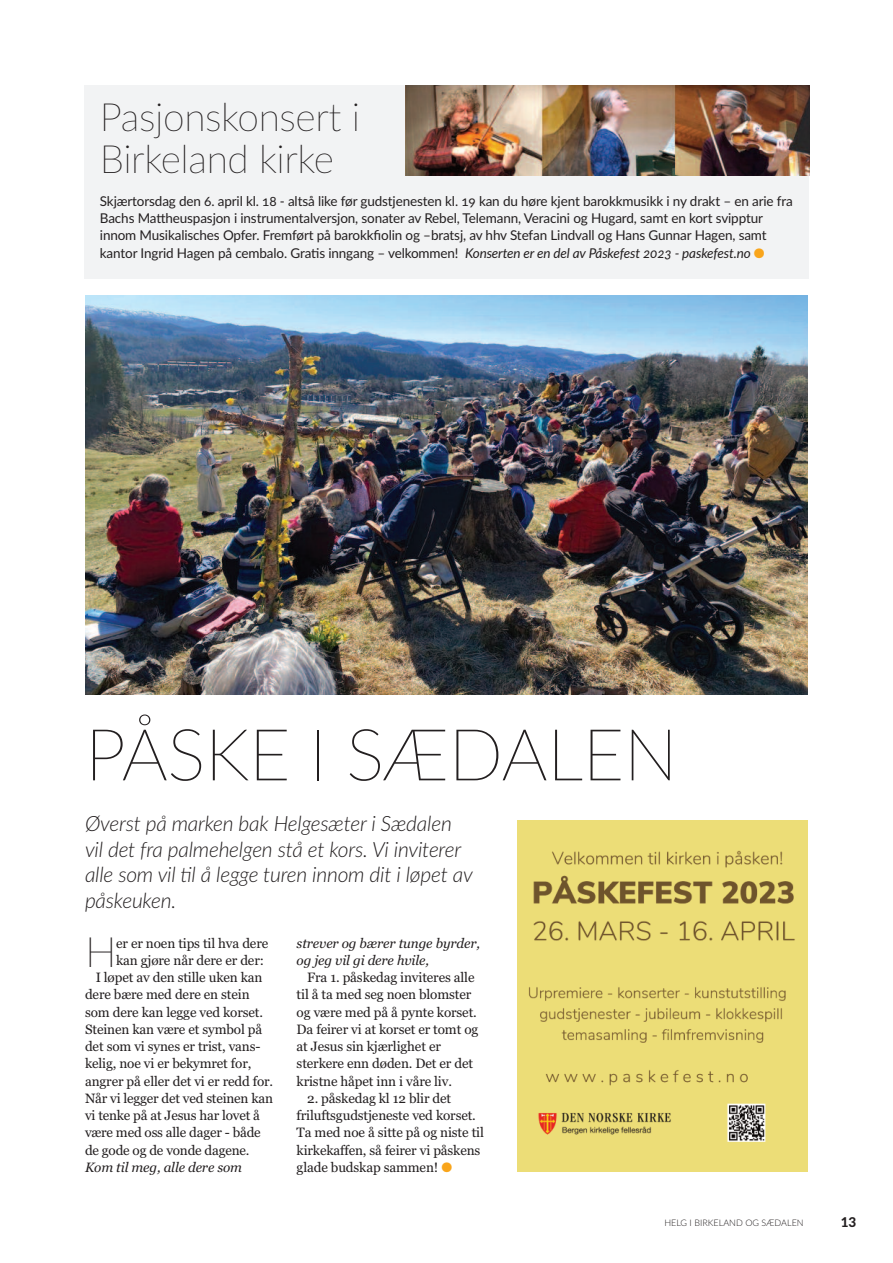
<style>
.page{position:relative;width:893px;height:1263px;background:#fff}
.page>*{position:absolute;margin:0;border:0;box-sizing:border-box;transform-origin:0 0}
.t1{font:100 72px "Lato";letter-spacing:-.01em;color:#231f20}
.t2{font:100 42px "Lato";color:#231f20}
.t3{font:100 39px/42px "Lato";letter-spacing:-.01em;color:#231f20}
.t4{font:italic 300 21px/25.5px "Lato";letter-spacing:-.01em;color:#231f20}
.t5{font:13.5px/17.2px "Georgia";letter-spacing:-.01em;color:#231f20}
.t6{font:13.5px/17.2px "Lato";letter-spacing:-.01em;color:#231f20}
.t7{font:italic 13.5px/17.2px "Georgia";letter-spacing:-.01em;color:#231f20}
.t8{font:800 13.5px "Lato";color:#231f20}
.t9{font:300 9px "Lato";color:#231f20}
.s1{font-style:italic}
.s2{color:#f9a51b}
</style>
<div class="page">
<img style="left:85px;top:296px;width:723px;height:398px">
<div style="left:85px;top:85px;width:724px;height:194px;background:#f2f3f4"></div>
<img style="left:405px;top:85px;width:404px;height:91px">
<img style="left:518px;top:821px;width:290px;height:351px">
<h3 class="t3" style="left:100px;top:97px;width:262px">Pasjonskonsert i<br>Birkeland kirke</h3>
<p class="t6" style="left:100px;top:193px;width:694px">Skjærtorsdag den 6. april kl. 18 - altså like før gudstjenesten kl. 19 kan du høre kjent barokkmusikk i ny drakt – en arie fra Bachs Mattheuspasjon i instrumentalversjon, sonater av Rebel, Telemann, Veracini og Hugard, samt en kort svipptur innom Musikalisches Opfer. Fremført på barokkfiolin og –bratsj, av hhv Stefan Lindvall og Hans Gunnar Hagen, samt kantor Ingrid Hagen på cembalo. Gratis inngang – velkommen! <span class="s1">Konserten er en del av Påskefest 2023 - paskefest.no</span> <span class="s2">●</span></p>
<h1 class="t1" style="left:85px;top:713px;width:594px">PÅSKE I SÆDALEN</h1>
<h3 class="t4" style="left:85px;top:811px;width:389px">Øverst på marken bak Helgesæter i Sædalen vil det fra palmehelgen stå et kors. Vi inviterer alle som vil til å legge turen innom dit i løpet av påskeuken.</h3>
<h2 class="t2" style="left:85px;top:928px;width:33px">H</h2>
<p class="t5" style="left:116px;top:934px;width:154px">er er noen tips til hva dere</p>
<p class="t5" style="left:116px;top:952px;width:149px">kan gjøre når dere er der:</p>
<p class="t5" style="left:96px;top:969px;width:168px">I løpet av den stille uken kan</p>
<p class="t5" style="left:85px;top:986px;width:166px">dere bære med dere en stein</p>
<p class="t5" style="left:85px;top:1003px;width:180px">som dere kan legge ved korset.</p>
<p class="t5" style="left:85px;top:1021px;width:179px">Steinen kan være et symbol på</p>
<p class="t5" style="left:85px;top:1038px;width:177px">det som vi synes er trist, vans-</p>
<p class="t5" style="left:85px;top:1055px;width:168px">kelig, noe vi er bekymret for,</p>
<p class="t5" style="left:85px;top:1072px;width:190px">angrer på eller det vi er redd for.</p>
<p class="t5" style="left:85px;top:1090px;width:189px">Når vi legger det ved steinen kan</p>
<p class="t5" style="left:85px;top:1107px;width:177px">vi tenke på at Jesus har lovet å</p>
<p class="t5" style="left:85px;top:1124px;width:177px">være med oss alle dager - både</p>
<p class="t5" style="left:85px;top:1141px;width:166px">de gode og de vonde dagene.</p>
<p class="t7" style="left:85px;top:1159px;width:159px">Kom til meg, alle dere som</p>
<p class="t7" style="left:297px;top:934px;width:185px">strever og bærer tunge byrder, og jeg vil gi dere hvile,</p>
<p class="t5" style="left:297px;top:969px;width:183px;text-indent:11px">Fra 1. påskedag inviteres alle til å ta med seg noen blomster og være med på å pynte korset.<br>Da feirer vi at korset er tomt og at Jesus sin kjærlighet er sterkere enn døden. Det er det kristne håpet inn i våre liv.</p>
<p class="t5" style="left:297px;top:1090px;width:189px;text-indent:11px">2. påskedag kl 12 blir det friluftsgudstjeneste ved korset.<br>Ta med noe å sitte på og niste til kirkekaffen, så feirer vi påskens glade budskap sammen! <span class="s2">●</span></p>
<p class="t9" style="left:664px;top:1218px;width:141px">HELG I BIRKELAND OG SÆDALEN</p>
<p class="t8" style="left:841px;top:1214px;width:17px">13</p>
</div>
